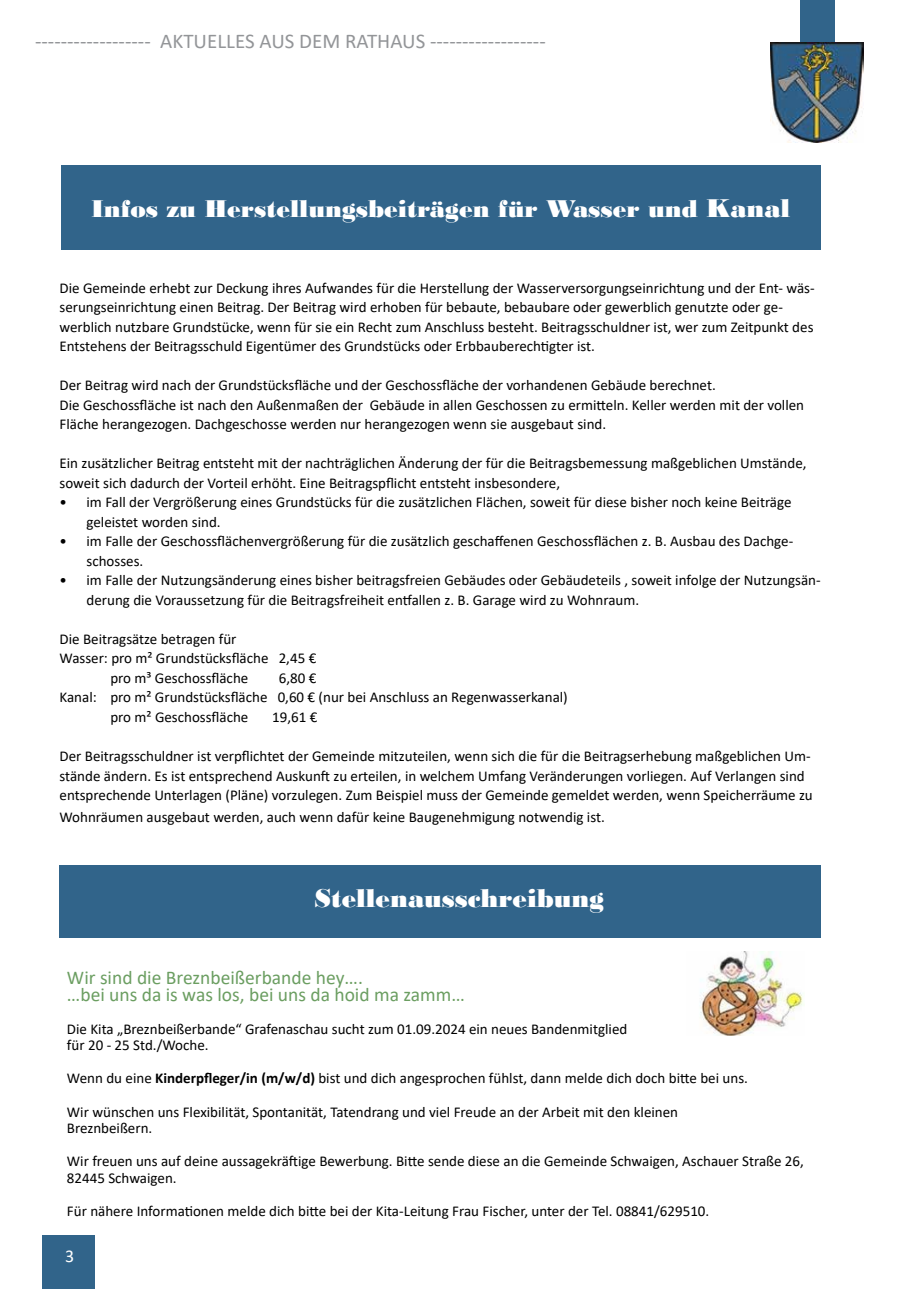
<style>
.page{position:relative;width:906px;height:1289px;background:#fff}
.page>*{position:absolute;margin:0;border:0;box-sizing:border-box;transform-origin:0 0}
.t1{font:27px "Bodoni MT Black";color:#fff}
.t2{font:25.5px "Bodoni MT Black";color:#fff}
.t3{font:21px "Calibri";color:#939598}
.t4{font:19.5px/16.5px "Calibri";color:#6b9e61}
.t5{font:18px "Calibri";color:#fff}
.t6{font:15px/19.5px "Calibri";color:#000}
.s1{font-size:27px}
.s2{font-weight:700}
</style>
<div class="page">
<div style="left:43px;top:1234px;width:52px;height:54px;background:#31648a"></div>
<div style="left:800px;top:0;width:34px;height:45px;background:#31648a"></div>
<img style="left:770px;top:43px;width:94px;height:99px">
<div style="left:60px;top:865px;width:761px;height:72px;background:#31648a"></div>
<div style="left:61px;top:166px;width:760px;height:84px;background:#31648a"></div>
<img style="left:700px;top:951px;width:104px;height:84px">
<h3 class="t3" style="left:35px;top:26px;width:512px">------------------ AKTUELLES AUS DEM RATHAUS ------------------</h3>
<h2 class="t2" style="left:91px;top:193px;width:700px">Infos zu Herstellungsbeiträgen für Wasser und <span class="s1">Kanal</span></h2>
<p class="t6" style="left:60px;top:278px;width:756px">Die Gemeinde erhebt zur Deckung ihres Aufwandes für die Herstellung der Wasserversorgungseinrichtung und der Ent- wäs&shy;serungseinrichtung einen Beitrag. Der Beitrag wird erhoben für bebaute, bebaubare oder gewerblich genutzte oder ge&shy;werblich nutzbare Grundstücke, wenn für sie ein Recht zum Anschluss besteht. Beitragsschuldner ist, wer zum Zeitpunkt des Entstehens der Beitragsschuld Eigentümer des Grundstücks oder Erbbauberechtigter ist.</p>
<p class="t6" style="left:60px;top:375px;width:746px">Der Beitrag wird nach der Grundstücksfläche und der Geschossfläche der vorhandenen Gebäude berechnet.<br>Die Geschossfläche ist nach den Außenmaßen der Gebäude in allen Geschossen zu ermitteln. Keller werden mit der vollen<br>Fläche herangezogen. Dachgeschosse werden nur herangezogen wenn sie ausgebaut sind.</p>
<p class="t6" style="left:60px;top:453px;width:748px">Ein zusätzlicher Beitrag entsteht mit der nachträglichen Änderung der für die Beitragsbemessung maßgeblichen Umstände, soweit sich dadurch der Vorteil erhöht. Eine Beitragspflicht entsteht insbesondere,</p>
<p class="t6" style="left:87px;top:492px;width:706px;text-indent:-27px">• im Fall der Vergrößerung eines Grundstücks für die zusätzlichen Flächen, soweit für diese bisher noch keine Beiträge geleistet worden sind.</p>
<p class="t6" style="left:87px;top:531px;width:708px;text-indent:-27px">• im Falle der Geschossflächenvergrößerung für die zusätzlich geschaffenen Geschossflächen z. B. Ausbau des Dachge&shy;schosses.</p>
<p class="t6" style="left:87px;top:570px;width:735px;text-indent:-27px">• im Falle der Nutzungsänderung eines bisher beitragsfreien Gebäudes oder Gebäudeteils , soweit infolge der Nutzungsän&shy;derung die Voraussetzung für die Beitragsfreiheit entfallen z. B. Garage wird zu Wohnraum.</p>
<p class="t6" style="left:60px;top:629px;width:178px">Die Beitragsätze betragen für</p>
<p class="t6" style="left:60px;top:648px;width:258px">Wasser: pro m² Grundstücksfläche 2,45 €</p>
<p class="t6" style="left:110px;top:668px;width:139px">pro m³ Geschossfläche</p>
<p class="t6" style="left:279px;top:668px;width:39px">6,80 €</p>
<p class="t6" style="left:60px;top:687px;width:510px">Kanal: pro m² Grundstücksfläche 0,60 € (nur bei Anschluss an Regenwasserkanal)</p>
<p class="t6" style="left:110px;top:707px;width:139px">pro m² Geschossfläche</p>
<p class="t6" style="left:272px;top:707px;width:47px">19,61 €</p>
<p class="t6" style="left:60px;top:746px;width:755px">Der Beitragsschuldner ist verpflichtet der Gemeinde mitzuteilen, wenn sich die für die Beitragserhebung maßgeblichen Um&shy;stände ändern. Es ist entsprechend Auskunft zu erteilen, in welchem Umfang Veränderungen vorliegen. Auf Verlangen sind entsprechende Unterlagen (Pläne) vorzulegen. Zum Beispiel muss der Gemeinde gemeldet werden, wenn Speicherräume zu</p>
<p class="t6" style="left:60px;top:806px;width:547px">Wohnräumen ausgebaut werden, auch wenn dafür keine Baugenehmigung notwendig ist.</p>
<h1 class="t1" style="left:314px;top:882px;width:291px">Stellenausschreibung</h1>
<h3 class="t4" style="left:67px;top:969px;width:399px">Wir sind die Breznbeißerbande hey….<br>…bei uns da is was los, bei uns da hoid ma zamm…</h3>
<p class="t6" style="left:67px;top:1020px;width:562px;line-height:16.5px">Die Kita „Breznbeißerbande“ Grafenaschau sucht zum 01.09.2024 ein neues Bandenmitglied für 20 - 25 Std./Woche.</p>
<p class="t6" style="left:67px;top:1068px;width:682px">Wenn du eine <span class="s2">Kinderpfleger/in (m/w/d)</span> bist und dich angesprochen fühlst, dann melde dich doch bitte bei uns.</p>
<p class="t6" style="left:67px;top:1102px;width:612px;line-height:16.5px">Wir wünschen uns Flexibilität, Spontanität, Tatendrang und viel Freude an der Arbeit mit den kleinen<br>Breznbeißern.</p>
<p class="t6" style="left:67px;top:1152px;width:738px;line-height:16.5px">Wir freuen uns auf deine aussagekräftige Bewerbung. Bitte sende diese an die Gemeinde Schwaigen, Aschauer Straße 26,<br>82445 Schwaigen.</p>
<p class="t6" style="left:67px;top:1200px;width:644px">Für nähere Informationen melde dich bitte bei der Kita-Leitung Frau Fischer, unter der Tel. 08841/629510.</p>
<p class="t5" style="left:65px;top:1243px;width:11px">3</p>
</div>
